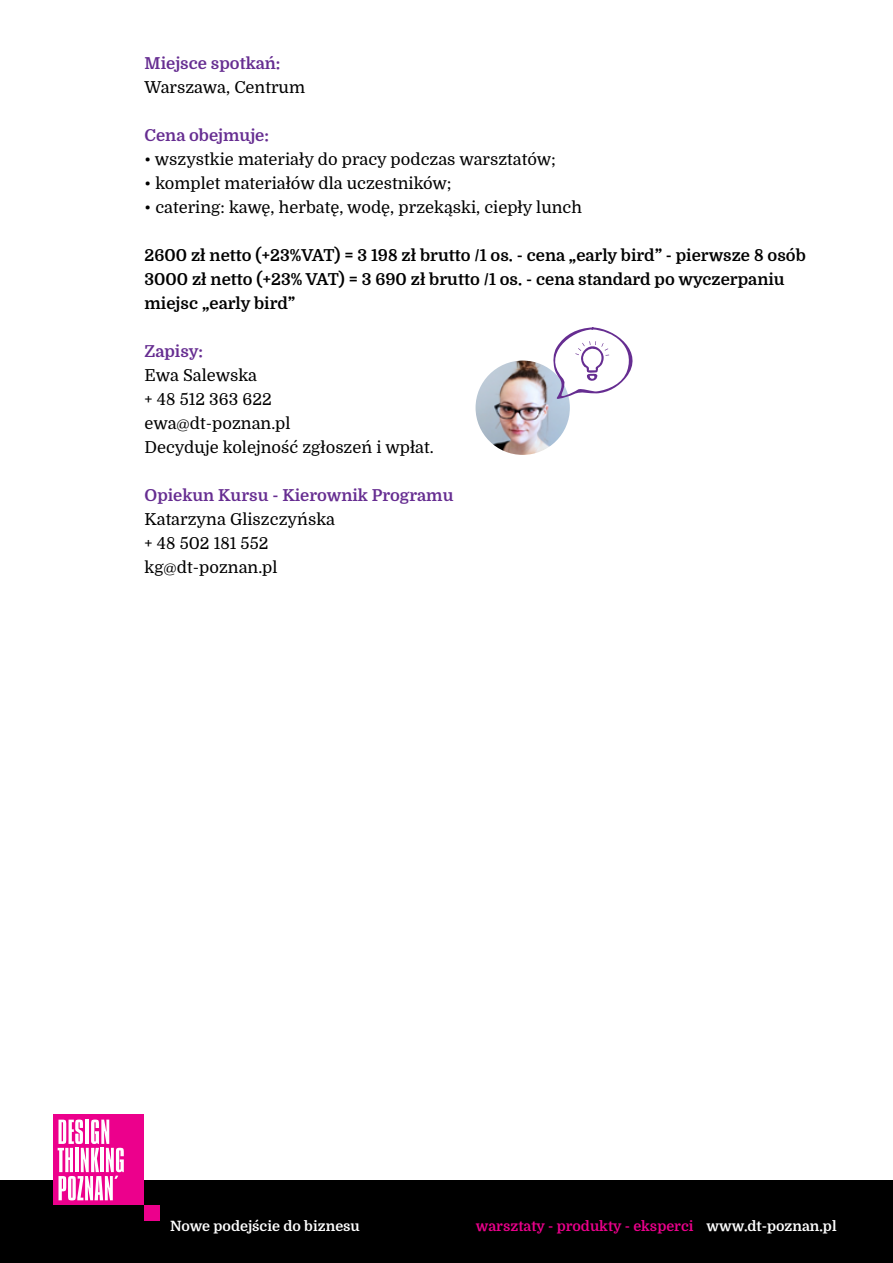
<style>
.page{position:relative;width:893px;height:1263px;background:#fff}
.page>*{position:absolute;margin:0;border:0;box-sizing:border-box;transform-origin:0 0}
.t1{font:16.5px/24px "Domine";color:#000}
.t2{font:700 16.5px/24px "Domine";color:#000}
.t3{font:700 16.5px "Domine";color:#662d91}
.t4{font:700 14.25px "Domine";color:#ec008c}
.t5{font:700 14.25px "Domine";color:#fff}
.s1{color:#fff}
</style>
<div class="page">
<div style="left:0;top:1181px;width:893px;height:82px;background:#000"></div>
<div style="left:53px;top:1115px;width:91px;height:90px;background:#ec008c"></div>
<div style="left:144px;top:1205px;width:15px;height:16px;background:#ec008c"></div>
<svg style="left:58px;top:1119px;width:66px;height:81px"></svg>
<img style="left:476px;top:361px;width:94px;height:94px;border-radius:47px">
<svg style="left:542px;top:327px;width:90px;height:72px"></svg>
<p class="t3" style="left:145px;top:54px;width:137px">Miejsce spotkań:</p>
<p class="t1" style="left:145px;top:75px;width:162px">Warszawa, Centrum</p>
<p class="t3" style="left:145px;top:126px;width:126px">Cena obejmuje:</p>
<p class="t1" style="left:145px;top:147px;width:413px">• wszystkie materiały do pracy podczas warsztatów;</p>
<p class="t1" style="left:145px;top:171px;width:309px">• komplet materiałów dla uczestników;</p>
<p class="t1" style="left:145px;top:195px;width:439px">• catering: kawę, herbatę, wodę, przekąski, ciepły lunch</p>
<p class="t2" style="left:145px;top:243px;width:663px">2600 zł netto (+23%VAT) = 3 198 zł brutto /1 os. - cena „early bird” - pierwsze 8 osób<br>3000 zł netto (+23% VAT) = 3 690 zł brutto /1 os. - cena standard po wyczerpaniu miejsc „early bird”</p>
<p class="t3" style="left:145px;top:342px;width:60px">Zapisy:</p>
<p class="t1" style="left:145px;top:363px;width:291px">Ewa Salewska<br>+ 48 512 363 622<br>ewa@dt-poznan.pl<br>Decyduje kolejność zgłoszeń i wpłat.</p>
<p class="t3" style="left:145px;top:486px;width:310px">Opiekun Kursu - Kierownik Programu</p>
<p class="t1" style="left:145px;top:507px;width:192px">Katarzyna Gliszczyńska + 48 502 181 552 kg@dt-poznan.pl</p>
<p class="t5" style="left:170px;top:1218px;width:191px">Nowe podejście do biznesu</p>
<p class="t4" style="left:476px;top:1218px;width:362px">warsztaty - produkty - eksperci <span class="s1">www.dt-poznan.pl</span></p>
</div>
